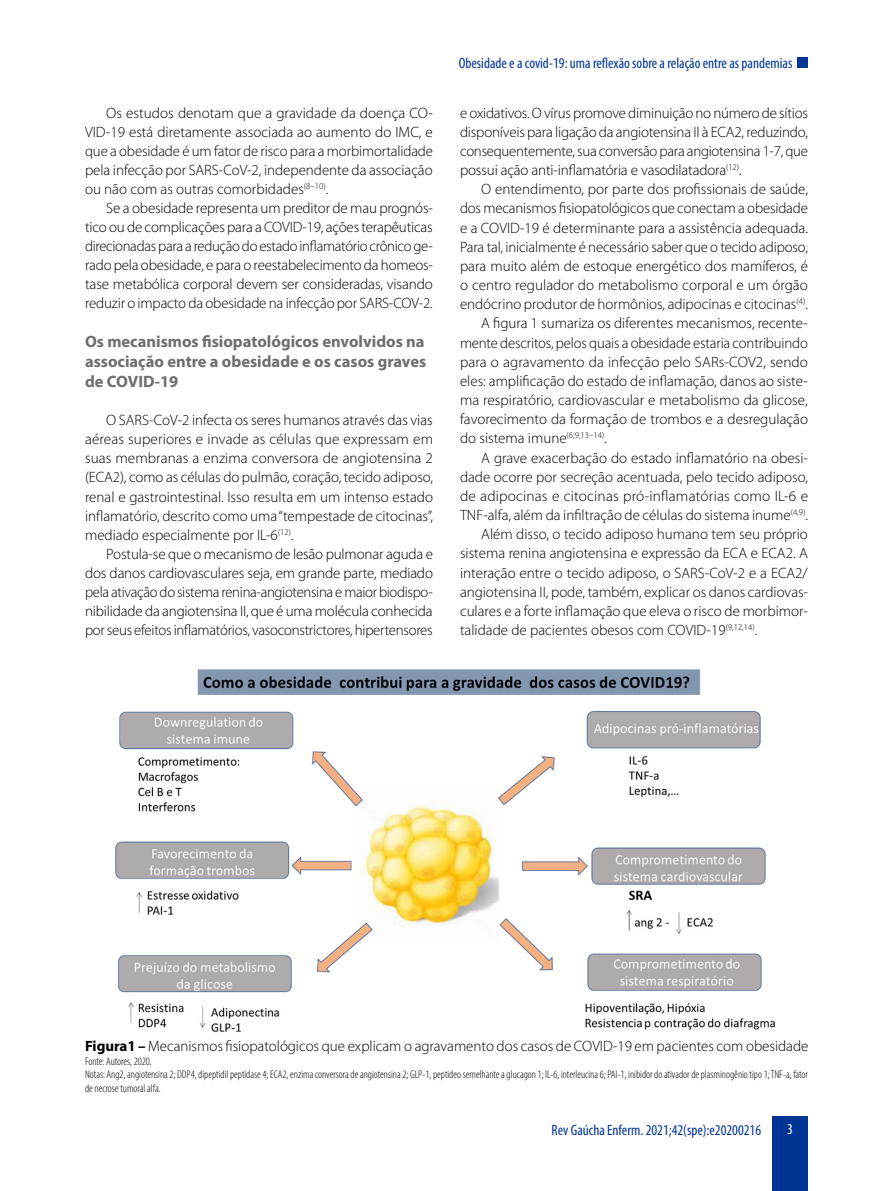
<style>
.page{position:relative;width:893px;height:1191px;background:#fff}
.page>*{position:absolute;margin:0;border:0;box-sizing:border-box;transform-origin:0 0}
.t1{font:700 16.5px/19.5px "Myriad Pro";color:#6d6e71;text-align:justify}
.t2{font:300 15px/19px "Myriad Pro";color:#000;text-align:justify}
.t3{font:condensed 15px "Myriad Pro";color:#003595}
.t4{font:condensed 15px "Myriad Pro";color:#fff}
.t5{font:300 condensed 11.25px/13.5px "Myriad Pro";color:#000}
.s1{font-weight:700}
</style>
<div class="page">
<div style="left:772px;top:1116px;width:36px;height:75px;background:#003595"></div>
<div style="left:798px;top:57px;width:10px;height:11px;background:#003595"></div>
<img style="left:115px;top:669px;width:660px;height:363px">
<p class="t2" style="left:85px;top:103px;width:349px;text-indent:21px">Os estudos denotam que a gravidade da doença CO-VID-19 está diretamente associada ao aumento do IMC, e que a obesidade é um fator de risco para a morbimortalidade pela infecção por SARS-CoV-2, independente da associação ou não com as outras comorbidades<sup>(8–10)</sup>.</p>
<p class="t2" style="left:85px;top:198px;width:349px;text-indent:21px">Se a obesidade representa um preditor de mau prognós&shy;tico ou de complicações para a COVID-19, ações terapêuticas direcionadas para a redução do estado inflamatório crônico ge&shy;rado pela obesidade, e para o reestabelecimento da homeos&shy;tase metabólica corporal devem ser consideradas, visando reduzir o impacto da obesidade na infecção por SARS-COV-2.</p>
<p class="t1" style="left:85px;top:332px;width:343px">Os mecanismos fisiopatológicos envolvidos na associação entre a obesidade e os casos graves de COVID-19</p>
<p class="t2" style="left:85px;top:410px;width:350px;text-indent:21px">O SARS-CoV-2 infecta os seres humanos através das vias aéreas superiores e invade as células que expressam em suas membranas a enzima conversora de angiotensina 2 (ECA2), como as células do pulmão, coração, tecido adiposo, renal e gastrointestinal. Isso resulta em um intenso estado inflamatório, descrito como uma “tempestade de citocinas”, mediado especialmente por IL-6<sup>(12)</sup>.</p>
<p class="t2" style="left:85px;top:544px;width:349px;text-indent:21px">Postula-se que o mecanismo de lesão pulmonar aguda e dos danos cardiovasculares seja, em grande parte, mediado pela ativação do sistema renina-angiotensina e maior biodispo&shy;nibilidade da angiotensina II, que é uma molécula conhecida por seus efeitos inflamatórios, vasoconstrictores, hipertensores</p>
<p class="t3" style="left:459px;top:54px;width:335px">Obesidade e a covid-19: uma reflexão sobre a relação entre as pandemias</p>
<p class="t2" style="left:460px;top:103px;width:350px">e oxidativos. O vírus promove diminuição no número de sítios disponíveis para ligação da angiotensina II à ECA2, reduzindo, consequentemente, sua conversão para angiotensina 1-7, que possui ação anti-inflamatória e vasodilatadora<sup>(12)</sup>.</p>
<p class="t2" style="left:481px;top:180px;width:328px">O entendimento, por parte dos profissionais de saúde,</p>
<p class="t2" style="left:460px;top:199px;width:349px">dos mecanismos fisiopatológicos que conectam a obesidade</p>
<p class="t2" style="left:460px;top:218px;width:349px">e a COVID-19 é determinante para a assistência adequada.</p>
<p class="t2" style="left:460px;top:237px;width:349px">Para tal, inicialmente é necessário saber que o tecido adiposo,</p>
<p class="t2" style="left:460px;top:256px;width:350px">para muito além de estoque energético dos mamíferos, é</p>
<p class="t2" style="left:460px;top:275px;width:349px">o centro regulador do metabolismo corporal e um órgão</p>
<p class="t2" style="left:460px;top:295px;width:349px">endócrino produtor de hormônios, adipocinas e citocinas<sup>(4)</sup>.</p>
<p class="t2" style="left:481px;top:314px;width:328px">A figura 1 sumariza os diferentes mecanismos, recente-</p>
<p class="t2" style="left:460px;top:333px;width:349px">mente descritos, pelos quais a obesidade estaria contribuindo</p>
<p class="t2" style="left:460px;top:352px;width:349px">para o agravamento da infecção pelo SARs-COV2, sendo</p>
<p class="t2" style="left:460px;top:371px;width:349px">eles: amplificação do estado de inflamação, danos ao siste-</p>
<p class="t2" style="left:460px;top:390px;width:349px">ma respiratório, cardiovascular e metabolismo da glicose,</p>
<p class="t2" style="left:460px;top:409px;width:350px">favorecimento da formação de trombos e a desregulação</p>
<p class="t2" style="left:460px;top:429px;width:148px">do sistema imune<sup>(6,9,13–14)</sup>.</p>
<p class="t2" style="left:481px;top:448px;width:328px">A grave exacerbação do estado inflamatório na obesi-</p>
<p class="t2" style="left:460px;top:467px;width:349px">dade ocorre por secreção acentuada, pelo tecido adiposo,</p>
<p class="t2" style="left:460px;top:486px;width:350px">de adipocinas e citocinas pró-inflamatórias como IL-6 e</p>
<p class="t2" style="left:460px;top:505px;width:349px">TNF-alfa, além da infiltração de células do sistema inume<sup>(4,9)</sup>.</p>
<p class="t2" style="left:481px;top:524px;width:328px">Além disso, o tecido adiposo humano tem seu próprio</p>
<p class="t2" style="left:460px;top:544px;width:349px">sistema renina angiotensina e expressão da ECA e ECA2. A</p>
<p class="t2" style="left:460px;top:563px;width:349px">interação entre o tecido adiposo, o SARS-CoV-2 e a ECA2/</p>
<p class="t2" style="left:460px;top:582px;width:349px">angiotensina II, pode, também, explicar os danos cardiovas-</p>
<p class="t2" style="left:460px;top:601px;width:349px">culares e a forte inflamação que eleva o risco de morbimor-</p>
<p class="t2" style="left:460px;top:620px;width:299px">talidade de pacientes obesos com COVID-19<sup>(9,12,14)</sup>.</p>
<p class="t2" style="left:85px;top:1036px;width:725px"><span class="s1">Figura1 –</span> Mecanismos fisiopatológicos que explicam o agravamento dos casos de COVID-19 em pacientes com obesidade</p>
<p class="t5" style="left:85px;top:1054px;width:724px">Fonte: Autores, 2020.<br>Notas: Ang2, angiotensina 2; DDP4, dipeptidil peptidase 4; ECA2, enzima conversora de angiotensina 2; GLP-1, peptideo semelhante a glucagon 1; IL-6, interleucina 6; PAI-1, inibidor do ativador de plasminogênio tipo 1; TNF-a, fator de necrose tumoral alfa.</p>
<p class="t3" style="left:552px;top:1121px;width:211px">Rev Gaúcha Enferm. 2021;42(spe):e20200216</p>
<p class="t4" style="left:787px;top:1120px;width:7px">3</p>
</div>
